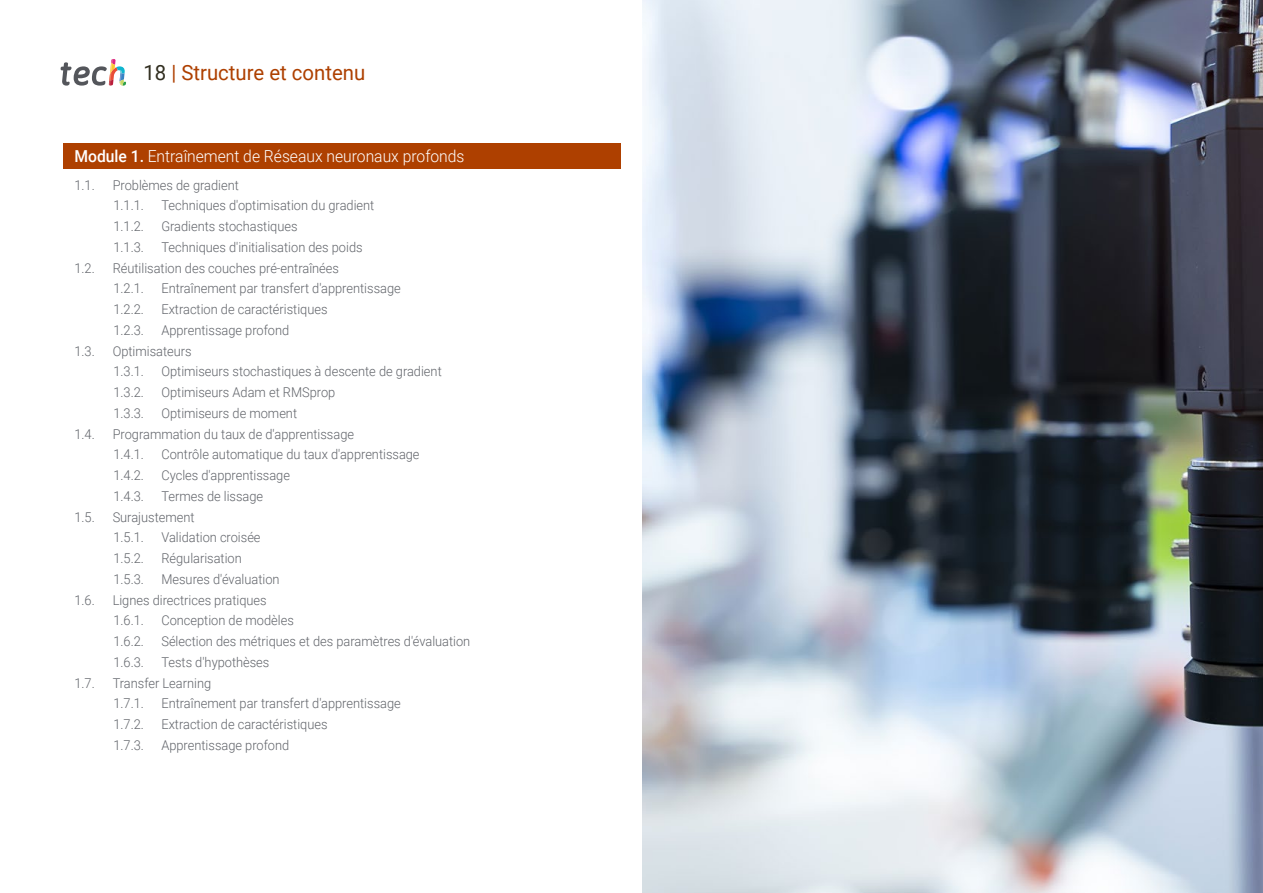
<style>
.page{position:relative;width:1263px;height:893px;background:#fff}
.page>*{position:absolute;margin:0;border:0;box-sizing:border-box;transform-origin:0 0}
.t1{font:21px "Roboto";color:#ae4000}
.t2{font:300 16.5px "Roboto";color:#fff;scale:.95 1}
.t3{font:300 13.5px/20.7px "Roboto";color:#61646a;scale:.95 1}
.s1{color:#312e20}
.s2{font-weight:500}
</style>
<div class="page">
<div style="left:63px;top:144px;width:558px;height:25px;background:#ae4000"></div>
<svg style="left:61px;top:59px;width:65px;height:27px"></svg>
<img style="left:642px;top:0;width:621px;height:893px">
<h1 class="t1" style="left:144px;top:57px;width:223px"><span class="s1">18</span> | Structure et contenu</h1>
<p class="t2" style="left:74px;top:145px;width:412px"><span class="s2">Module 1.</span> Entraînement de Réseaux neuronaux profonds</p>
<p class="t3" style="left:74px;top:174px;width:23px">1.1.</p>
<p class="t3" style="left:113px;top:174px;width:134px">Problèmes de gradient<br>1.1.1.</p>
<p class="t3" style="left:161px;top:195px;width:226px">Techniques d'optimisation du gradient</p>
<p class="t3" style="left:113px;top:215px;width:34px">1.1.2.</p>
<p class="t3" style="left:161px;top:215px;width:145px">Gradients stochastiques</p>
<p class="t3" style="left:113px;top:236px;width:34px">1.1.3.</p>
<p class="t3" style="left:161px;top:236px;width:213px">Techniques d'initialisation des poids</p>
<p class="t3" style="left:74px;top:257px;width:23px">1.2.</p>
<p class="t3" style="left:113px;top:257px;width:240px">Réutilisation des couches pré-entraînées<br>1.2.1.</p>
<p class="t3" style="left:161px;top:278px;width:253px">Entraînement par transfert d'apprentissage</p>
<p class="t3" style="left:113px;top:298px;width:34px">1.2.2.</p>
<p class="t3" style="left:161px;top:298px;width:176px">Extraction de caractéristiques</p>
<p class="t3" style="left:113px;top:319px;width:34px">1.2.3.</p>
<p class="t3" style="left:161px;top:319px;width:136px">Apprentissage profond</p>
<p class="t3" style="left:74px;top:340px;width:23px">1.3.</p>
<p class="t3" style="left:113px;top:340px;width:85px">Optimisateurs<br>1.3.1.</p>
<p class="t3" style="left:161px;top:361px;width:297px">Optimiseurs stochastiques à descente de gradient</p>
<p class="t3" style="left:113px;top:381px;width:34px">1.3.2.</p>
<p class="t3" style="left:161px;top:381px;width:185px">Optimiseurs Adam et RMSprop</p>
<p class="t3" style="left:113px;top:402px;width:34px">1.3.3.</p>
<p class="t3" style="left:161px;top:402px;width:144px">Optimiseurs de moment</p>
<p class="t3" style="left:74px;top:423px;width:23px">1.4.</p>
<p class="t3" style="left:113px;top:423px;width:256px">Programmation du taux de d'apprentissage<br>1.4.1.</p>
<p class="t3" style="left:161px;top:444px;width:273px">Contrôle automatique du taux d'apprentissage</p>
<p class="t3" style="left:113px;top:464px;width:34px">1.4.2.</p>
<p class="t3" style="left:161px;top:464px;width:137px">Cycles d'apprentissage</p>
<p class="t3" style="left:113px;top:485px;width:34px">1.4.3.</p>
<p class="t3" style="left:161px;top:485px;width:109px">Termes de lissage</p>
<p class="t3" style="left:74px;top:506px;width:23px">1.5.</p>
<p class="t3" style="left:113px;top:506px;width:88px">Surajustement<br>1.5.1.</p>
<p class="t3" style="left:161px;top:527px;width:106px">Validation croisée</p>
<p class="t3" style="left:113px;top:547px;width:34px">1.5.2.</p>
<p class="t3" style="left:161px;top:547px;width:86px">Régularisation</p>
<p class="t3" style="left:113px;top:568px;width:34px">1.5.3.</p>
<p class="t3" style="left:161px;top:568px;width:126px">Mesures d'évaluation</p>
<p class="t3" style="left:74px;top:589px;width:23px">1.6.</p>
<p class="t3" style="left:113px;top:589px;width:164px">Lignes directrices pratiques<br>1.6.1.</p>
<p class="t3" style="left:161px;top:610px;width:141px">Conception de modèles</p>
<p class="t3" style="left:113px;top:630px;width:34px">1.6.2.</p>
<p class="t3" style="left:161px;top:630px;width:327px">Sélection des métriques et des paramètres d'évaluation</p>
<p class="t3" style="left:113px;top:651px;width:34px">1.6.3.</p>
<p class="t3" style="left:161px;top:651px;width:115px">Tests d'hypothèses</p>
<p class="t3" style="left:74px;top:672px;width:23px">1.7.</p>
<p class="t3" style="left:113px;top:672px;width:105px">Transfer Learning<br>1.7.1.</p>
<p class="t3" style="left:161px;top:693px;width:253px">Entraînement par transfert d'apprentissage</p>
<p class="t3" style="left:113px;top:713px;width:34px">1.7.2.</p>
<p class="t3" style="left:161px;top:713px;width:176px">Extraction de caractéristiques</p>
<p class="t3" style="left:113px;top:734px;width:34px">1.7.3.</p>
<p class="t3" style="left:161px;top:734px;width:136px">Apprentissage profond</p>
</div>
